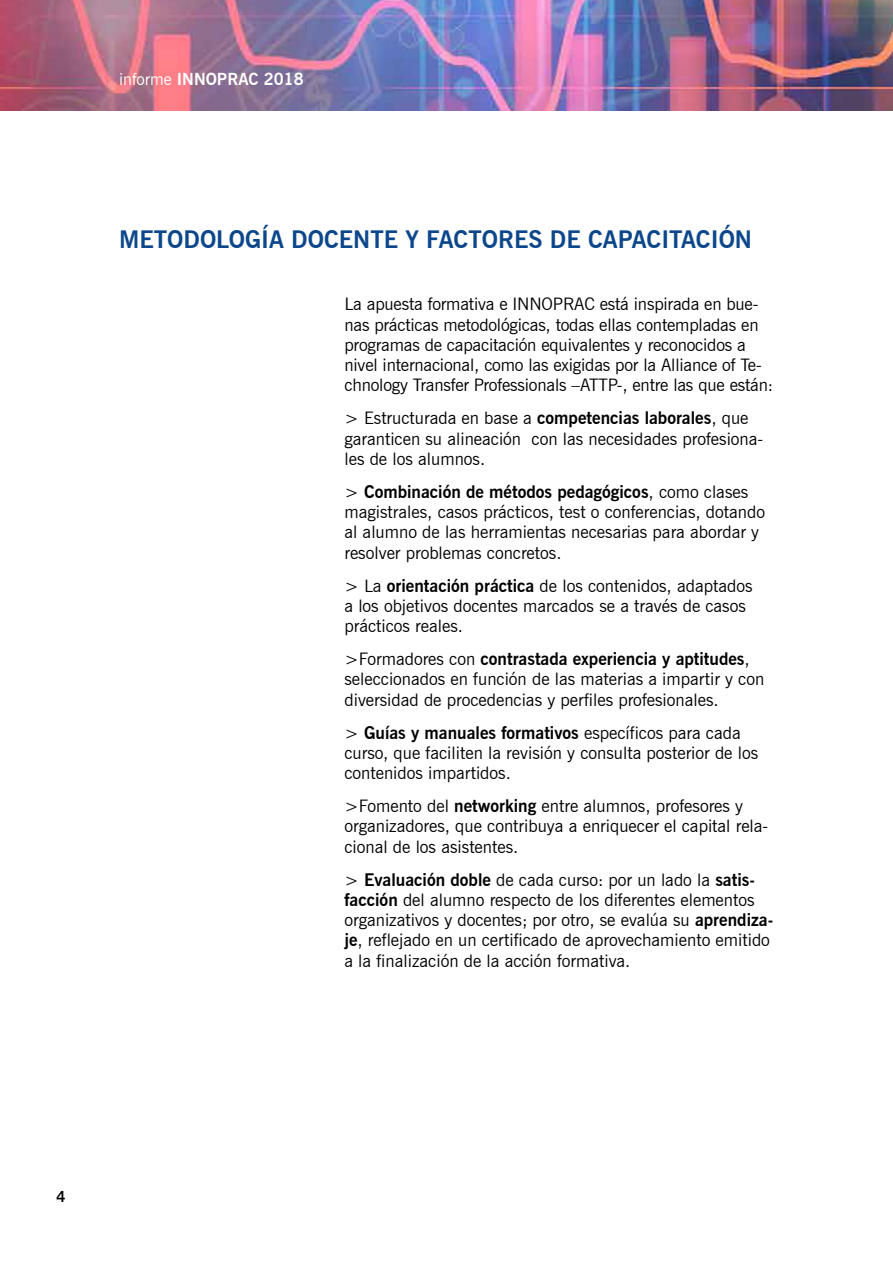
<style>
.page{position:relative;width:893px;height:1263px;background:#fff}
.page>*{position:absolute;margin:0;border:0;box-sizing:border-box;transform-origin:0 0}
.t1{font:700 24px "News Gothic BT";color:#0c478b}
.t2{font:17.25px/20.2px "News Gothic BT";color:#000}
.t3{font:700 16.5px "News Gothic BT";color:#fff}
.t4{font:700 15px "News Gothic BT";color:#000}
.s1{font-weight:400}
.s2{font-weight:700}
</style>
<div class="page">
<img style="left:0;top:0;width:893px;height:111px">
<p class="t3" style="left:119px;top:69px;width:186px"><span class="s1">informe</span> INNOPRAC 2018</p>
<h1 class="t1" style="left:119px;top:225px;width:634px">METODOLOGÍA DOCENTE Y FACTORES DE CAPACITACIÓN</h1>
<p class="t2" style="left:344px;top:294px;width:430px">La apuesta formativa e INNOPRAC está inspirada en bue&shy;nas prácticas metodológicas, todas ellas contempladas en programas de capacitación equivalentes y reconocidos a nivel internacional, como las exigidas por la Alliance of Te&shy;chnology Transfer Professionals –ATTP-, entre las que están:</p>
<p class="t2" style="left:344px;top:408px;width:420px">&gt; Estructurada en base a <span class="s2">competencias laborales</span>, que garanticen su alineación con las necesidades profesiona&shy;les de los alumnos.</p>
<p class="t2" style="left:344px;top:481px;width:422px">&gt; <span class="s2">Combinación de métodos pedagógicos</span>, como clases magistrales, casos prácticos, test o conferencias, dotando al alumno de las herramientas necesarias para abordar y resolver problemas concretos.</p>
<p class="t2" style="left:344px;top:575px;width:410px">&gt; La <span class="s2">orientación práctica</span> de los contenidos, adaptados a los objetivos docentes marcados se a través de casos prácticos reales.</p>
<p class="t2" style="left:344px;top:649px;width:421px">&gt;Formadores con <span class="s2">contrastada experiencia y aptitudes</span>, seleccionados en función de las materias a impartir y con diversidad de procedencias y perfiles profesionales.</p>
<p class="t2" style="left:344px;top:722px;width:415px">&gt; <span class="s2">Guías y manuales formativos</span> específicos para cada curso, que faciliten la revisión y consulta posterior de los contenidos impartidos.</p>
<p class="t2" style="left:344px;top:796px;width:425px">&gt;Fomento del <span class="s2">networking</span> entre alumnos, profesores y organizadores, que contribuya a enriquecer el capital rela&shy;cional de los asistentes.</p>
<p class="t2" style="left:344px;top:869px;width:430px">&gt; <span class="s2">Evaluación doble</span> de cada curso: por un lado la <span class="s2">satis&shy;facción</span> del alumno respecto de los diferentes elementos organizativos y docentes; por otro, se evalúa su <span class="s2">aprendiza&shy;je</span>, reflejado en un certificado de aprovechamiento emitido a la finalización de la acción formativa.</p>
<p class="t4" style="left:56px;top:1188px;width:11px">4</p>
</div>
